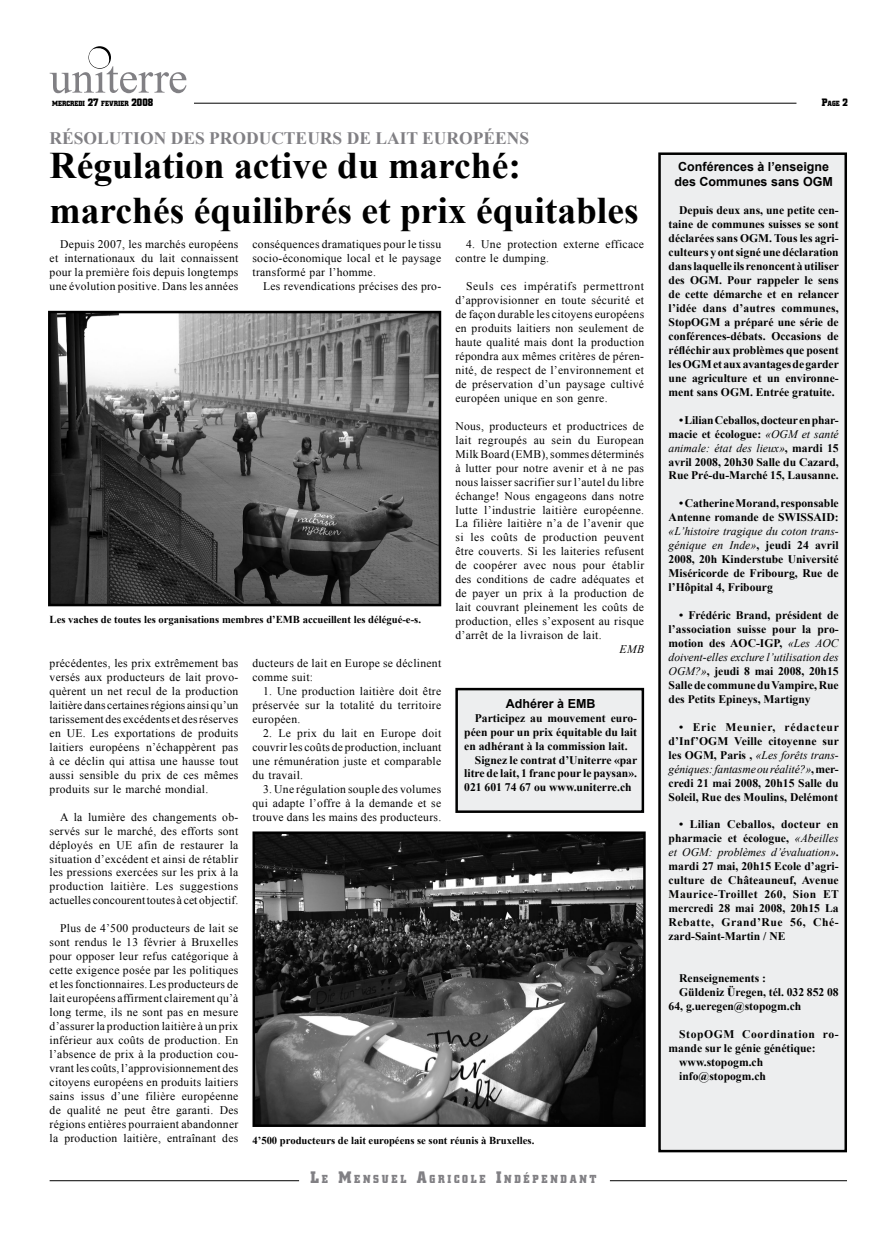
<style>
.page{position:relative;width:886px;height:1241px;background:#fff}
.page>*{position:absolute;margin:0;border:0;box-sizing:border-box;transform-origin:0 0}
.t1{font:700 37.5px/45px "Times New Roman";color:#000}
.t2{font:700 17.5px "Times New Roman";color:#818084}
.t3{font:700 12.5px/15px "Arial";color:#000;text-align:center}
.t4{font:700 11.75px "Square Slabserif 711 BT";letter-spacing:.255em;color:#818084;scale:.9 1}
.t5{font:11.62px/14px "Times New Roman";letter-spacing:.025em;color:#000;text-align:justify}
.t6{font:700 11.62px/14px "Times New Roman";color:#000;text-align:justify}
.t7{font:700 11.62px "Times New Roman";letter-spacing:.05em;color:#000}
.t8{font:italic 11.62px "Times New Roman";color:#000}
.t9{font:700 10.62px "Times New Roman";color:#000}
.t10{font:700 7.62px "Square Slabserif 711 BT";color:#000;scale:.9 1}
.s1{font-size:10.88px}
.s2{font-size:16.88px}
.s3{font-weight:400;font-style:italic}
</style>
<div class="page">
<svg style="left:50px;top:47px;width:136px;height:46px"></svg>
<hr style="left:194px;top:103px;width:602px;height:1px;background:#000">
<hr style="left:50px;top:1180px;width:249px;height:1px;background:#000">
<hr style="left:610px;top:1180px;width:237px;height:1px;background:#000">
<div style="left:457px;top:689px;width:186px;height:122px;background:#edeeef"></div>
<div style="left:455px;top:687px;width:189px;height:125px;border:2px solid #000"></div>
<img style="left:51px;top:314px;width:387px;height:289px">
<div style="left:48px;top:311px;width:393px;height:295px;border:2px solid #000"></div>
<img style="left:255px;top:834px;width:388px;height:289px">
<div style="left:252px;top:831px;width:394px;height:295px;border:2px solid #000"></div>
<div style="left:659px;top:154px;width:187px;height:996px;background:#edeeef"></div>
<div style="left:658px;top:152px;width:189px;height:1000px;border:2px solid #000"></div>
<p class="t10" style="left:52px;top:98px;width:114px">MERCREDI <span class="s1">27</span> FEVRIER <span class="s1">2008</span></p>
<p class="t10" style="left:822px;top:98px;width:31px"><span class="s1">P</span>AGE <span class="s1">2</span></p>
<h2 class="t2" style="left:50px;top:126px;width:134px">Résolution des</h2>
<h2 class="t2" style="left:209px;top:126px;width:51px">produc</h2>
<h2 class="t2" style="left:284px;top:126px;width:25px">teurs</h2>
<h2 class="t2" style="left:347px;top:126px;width:89px">delait eur</h2>
<h2 class="t2" style="left:459px;top:126px;width:48px">opéens</h2>
<h1 class="t1" style="left:50px;top:142px;width:590px">Régulation active du marché: marchés équilibrés et prix équitables</h1>
<p class="t5" style="left:50px;top:237px;width:190px;text-indent:11px">Depuis 2007, les marchés européens et internationaux du lait connaissent pour la première fois depuis longtemps une évolution positive. Dans les années</p>
<p class="t5" style="left:252px;top:237px;width:190px">conséquences dramatiques pour le tissu socio-économique local et le paysage transformé par l’homme.</p>
<p class="t5" style="left:263px;top:279px;width:180px">Les revendications précises des pro-</p>
<p class="t9" style="left:50px;top:612px;width:373px">Les vaches de toutes les organisations membres d’EMB accueillent les délégué-e-s.</p>
<p class="t5" style="left:455px;top:237px;width:190px;text-indent:11px">4. Une protection externe efficace contre le dumping.</p>
<p class="t5" style="left:455px;top:279px;width:190px;text-indent:11px">Seuls ces impératifs permettront d’approvisionner en toute sécurité et de façon durable les citoyens européens en produits laitiers non seulement de haute qualité mais dont la production répondra aux mêmes critères de péren&shy;nité, de respect de l’environnement et de préservation d’un paysage cultivé européen unique en son genre.</p>
<p class="t5" style="left:455px;top:418px;width:190px">Nous, producteurs et productrices de lait regroupés au sein du European Milk Board (EMB), sommes déterminés à lutter pour notre avenir et à ne pas nous laisser sacrifier sur l’autel du libre échange! Nous engageons dans notre lutte l’industrie laitière européenne.<br>La filière laitière n’a de l’avenir que si les coûts de production peuvent être couverts. Si les laiteries refusent de coopérer avec nous pour établir des conditions de cadre adéquates et de payer un prix à la production de lait couvrant pleinement les coûts de production, elles s’exposent au risque d’arrêt de la livraison de lait.</p>
<p class="t8" style="left:620px;top:641px;width:26px">EMB</p>
<p class="t5" style="left:50px;top:656px;width:190px">précédentes, les prix extrêmement bas versés aux producteurs de lait provo&shy;quèrent un net recul de la production laitière dans certaines régions ainsi qu’un tarissement des excédents et des réserves en UE. Les exportations de produits laitiers européens n’échappèrent pas à ce déclin qui attisa une hausse tout aussi sensible du prix de ces mêmes produits sur le marché mondial.</p>
<p class="t5" style="left:50px;top:809px;width:190px;text-indent:11px">A la lumière des changements ob&shy;servés sur le marché, des efforts sont déployés en UE afin de restaurer la situation d’excédent et ainsi de rétablir les pressions exercées sur les prix à la production laitière. Les suggestions actuelles concourent toutes à cet objectif.</p>
<p class="t5" style="left:50px;top:921px;width:190px;text-indent:11px">Plus de 4’500 producteurs de lait se sont rendus le 13 février à Bruxelles pour opposer leur refus catégorique à cette exigence posée par les politiques et les fonctionnaires. Les producteurs de lait européens affirment clairement qu’à long terme, ils ne sont pas en mesure d’assurer la production laitière à un prix inférieur aux coûts de production. En l’absence de prix à la production cou&shy;vrant les coûts, l’approvisionnement des citoyens européens en produits laitiers sains issus d’une filière européenne de qualité ne peut être garanti. Des régions entières pourraient abandonner la production laitière, entraînant des</p>
<p class="t5" style="left:252px;top:656px;width:190px">ducteurs de lait en Europe se déclinent comme suit:</p>
<p class="t5" style="left:252px;top:683px;width:190px;text-indent:11px">1. Une production laitière doit être préservée sur la totalité du territoire européen.</p>
<p class="t5" style="left:252px;top:725px;width:190px;text-indent:11px">2. Le prix du lait en Europe doit couvrir les coûts de production, incluant une rémunération juste et comparable du travail.</p>
<p class="t5" style="left:252px;top:781px;width:190px;text-indent:11px">3. Une régulation souple des volumes qui adapte l’offre à la demande et se trouve dans les mains des producteurs.</p>
<p class="t3" style="left:506px;top:696px;width:91px">Adhérer à EMB</p>
<p class="t6" style="left:475px;top:710px;width:164px">Participez au mouvement euro-</p>
<p class="t6" style="left:464px;top:724px;width:174px">péen pour un prix équitable du lait</p>
<p class="t6" style="left:464px;top:738px;width:165px">en adhérant à la commission lait.</p>
<p class="t6" style="left:475px;top:752px;width:164px">Signez le contrat d’Uniterre «par</p>
<p class="t6" style="left:464px;top:766px;width:174px">litre de lait, 1 franc pour le paysan».</p>
<p class="t6" style="left:464px;top:780px;width:169px">021 601 74 67 ou www.uniterre.ch</p>
<p class="t9" style="left:252px;top:1133px;width:283px">4’500 producteurs de lait européens se sont réunis à Bruxelles.</p>
<p class="t4" style="left:311px;top:1171px;width:319px"><span class="s2">L</span>E <span class="s2">M</span>ENSUEL <span class="s2">A</span>GRICOLE <span class="s2">I</span>NDÉPENDANT</p>
<p class="t3" style="left:674px;top:160px;width:160px">Conférences à l’enseigne des Communes sans OGM</p>
<p class="t6" style="left:669px;top:203px;width:172px;text-indent:11px">Depuis deux ans, une petite cen&shy;taine de communes suisses se sont déclarées sans OGM. Tous les agri&shy;culteurs y ont signé une déclaration dans laquelle ils renoncent à utiliser des OGM. Pour rappeler le sens de cette démarche et en relancer l’idée dans d’autres communes, StopOGM a préparé une série de conférences-débats. Occasions de réfléchir aux problèmes que posent les OGM et aux avantages de garder une agriculture et un environne&shy;ment sans OGM. Entrée gratuite.</p>
<p class="t6" style="left:669px;top:412px;width:172px;text-indent:11px">• Lilian Ceballos, docteur en phar&shy;macie et écologue: <span class="s3">«OGM et santé animale: état des lieux»</span>, mardi 15 avril 2008, 20h30 Salle du Cazard, Rue Pré-du-Marché 15, Lausanne.</p>
<p class="t6" style="left:669px;top:496px;width:172px;text-align:right">• Catherine Morand, responsable<br>Antenne romande de SWISSAID:</p>
<p class="t6" style="left:669px;top:524px;width:172px"><span class="s3">«L’histoire tragique du coton trans&shy;génique en Inde»</span>, jeudi 24 avril 2008, 20h Kinderstube Université Miséricorde de Fribourg, Rue de l’Hôpital 4, Fribourg</p>
<p class="t6" style="left:669px;top:607px;width:172px;text-indent:11px">• Frédéric Brand, président de l’association suisse pour la pro&shy;motion des AOC-IGP, <span class="s3">«Les AOC doivent-elles exclure l’utilisation des OGM?»</span>, jeudi 8 mai 2008, 20h15<br>Salle de commune du Vampire, Rue des Petits Epineys, Martigny</p>
<p class="t6" style="left:669px;top:719px;width:172px;text-indent:11px">• Eric Meunier, rédacteur d’Inf’OGM Veille citoyenne sur les OGM, Paris , <span class="s3">«Les forêts trans&shy;géniques: fantasme ou réalité?»</span>, mer&shy;credi 21 mai 2008, 20h15 Salle du Soleil, Rue des Moulins, Delémont</p>
<p class="t6" style="left:669px;top:817px;width:172px;text-indent:11px">• Lilian Ceballos, docteur en pharmacie et écologue, <span class="s3">«Abeilles et OGM: problèmes d’évaluation»</span>. mardi 27 mai, 20h15 Ecole d’agri&shy;culture de Châteauneuf, Avenue Maurice-Troillet 260, Sion ET mercredi 28 mai 2008, 20h15 La Rebatte, Grand’Rue 56, Ché&shy;zard-Saint-Martin / NE</p>
<p class="t6" style="left:679px;top:970px;width:88px">Renseignements :</p>
<p class="t6" style="left:679px;top:984px;width:161px">Güldeniz Üregen, tél. 032 852 08</p>
<p class="t6" style="left:669px;top:998px;width:134px">64, g.ueregen@stopogm.ch</p>
<p class="t7" style="left:679px;top:1025px;width:161px">StopOGM Coordination ro-</p>
<p class="t6" style="left:669px;top:1040px;width:149px">mande sur le génie génétique:</p>
<p class="t6" style="left:679px;top:1054px;width:85px">www.stopogm.ch</p>
<p class="t6" style="left:679px;top:1068px;width:88px">info@stopogm.ch</p>
</div>
